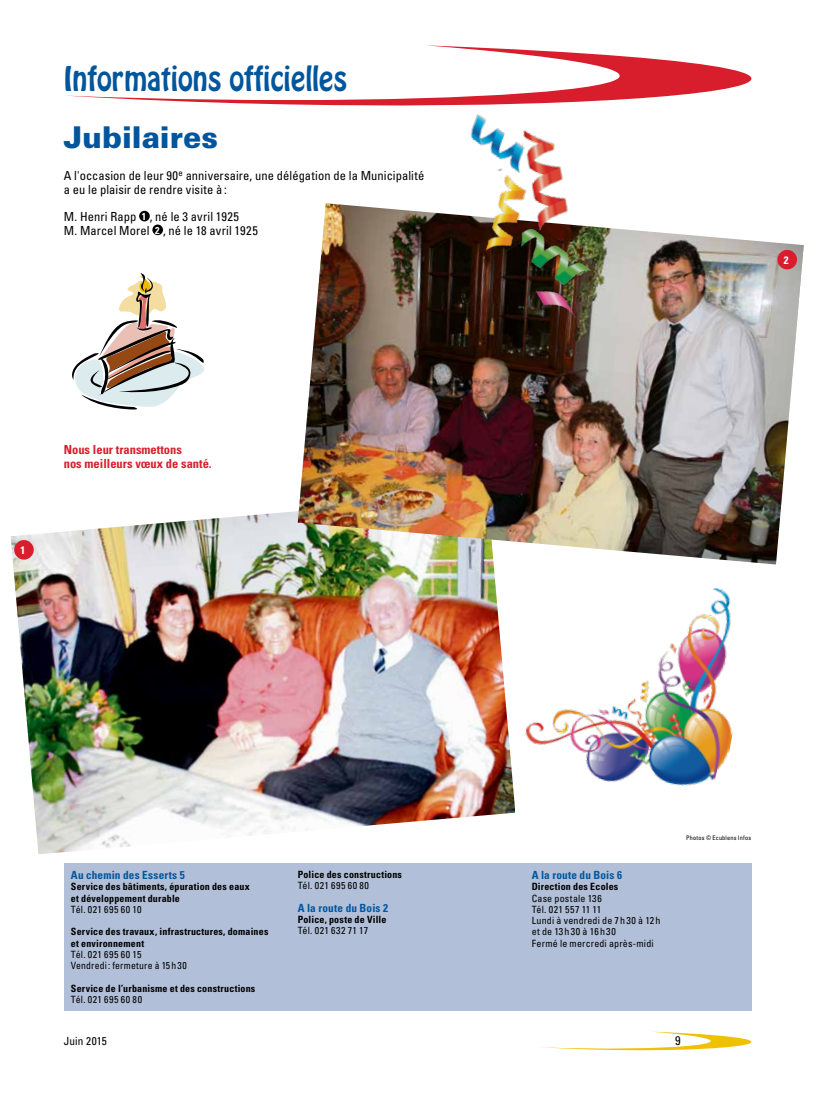
<style>
.page{position:relative;width:833px;height:1099px;background:#fff}
.page>*{position:absolute;margin:0;border:0;box-sizing:border-box;transform-origin:0 0}
.t1{font:30px "Hobo Std";color:#00569d;scale:.9 1}
.t2{font:900 30px "Univers";color:#00569d}
.t3{font:condensed 12.5px/13.8px "Univers";letter-spacing:.005em;color:#000}
.t4{font:700 condensed 12.5px/13.8px "Univers";color:#d81e2d}
.t5{font:700 condensed 11.25px "Univers";letter-spacing:.015em;color:#00569d}
.t6{font:condensed 11.25px "Univers";letter-spacing:.015em;color:#000}
.t7{font:700 condensed 10.75px "Univers";color:#fff}
.t8{font:700 condensed 10px/11.2px "Univers";letter-spacing:.02em;color:#000}
.t9{font:condensed 10px/11.2px "Univers";letter-spacing:.02em;color:#000}
.t10{font:condensed 10px "Univers";letter-spacing:.055em;color:#000}
.t11{font:condensed 10px "Univers";letter-spacing:.04em;color:#000}
.t12{font:condensed 6.25px "Univers";letter-spacing:.03em;color:#000}
.s1{font-weight:700;font-size:10px;color:#fff}
</style>
<div class="page">
<svg style="left:541px;top:1031px;width:210px;height:19px"></svg>
<svg style="left:66px;top:45px;width:685px;height:60px"></svg>
<div style="left:64px;top:863px;width:687px;height:147px;background:#b1bfd8"></div>
<div style="left:139px;top:211px;width:11px;height:10px;background:#000;border-radius:50%"></div>
<div style="left:152px;top:224px;width:11px;height:11px;background:#000;border-radius:50%"></div>
<img style="left:525px;top:588px;width:208px;height:198px">
<img style="left:11px;top:511px;width:504px;height:343px">
<img style="left:298px;top:203px;width:506px;height:361px">
<div style="left:14px;top:540px;width:20px;height:19px;background:#d81e2d;border-radius:50%"></div>
<div style="left:777px;top:250px;width:20px;height:19px;background:#d81e2d;border-radius:50%"></div>
<img style="left:380px;top:67px;width:290px;height:296px">
<svg style="left:72px;top:273px;width:132px;height:136px"></svg>
<h1 class="t1" style="left:64px;top:58px;width:316px">Informations officielles</h1>
<h1 class="t2" style="left:64px;top:118px;width:156px">Jubilaires</h1>
<p class="t3" style="left:64px;top:169px;width:362px">A l'occasion de leur 90<sup>e</sup> anniversaire, une délégation de la Municipalité a eu le plaisir de rendre visite à:</p>
<p class="t3" style="left:64px;top:210px;width:196px">M. Henri Rapp <span class="s1">1</span> , né le 3 avril 1925<br>M. Marcel Morel <span class="s1">2</span> , né le 18 avril 1925</p>
<p class="t7" style="left:21px;top:543px;width:6px">1</p>
<p class="t4" style="left:64px;top:443px;width:149px">Nous leur transmettons<br>nos meilleurs vœux de santé.</p>
<p class="t7" style="left:784px;top:253px;width:6px">2</p>
<p class="t5" style="left:71px;top:868px;width:115px">Au chemin des Esserts 5</p>
<p class="t8" style="left:71px;top:881px;width:180px">Service des bâtiments, épuration des eaux et développement durable</p>
<p class="t11" style="left:71px;top:903px;width:72px">Tél. 021 695 60 10</p>
<p class="t8" style="left:71px;top:926px;width:199px">Service des travaux, infrastructures, domaines et environnement</p>
<p class="t9" style="left:71px;top:948px;width:117px">Tél. 021 695 60 15<br>Vendredi: fermeture à 15h30</p>
<p class="t8" style="left:71px;top:982px;width:186px">Service de l’urbanisme et des constructions</p>
<p class="t10" style="left:71px;top:993px;width:73px">Tél. 021 695 60 80</p>
<p class="t8" style="left:298px;top:868px;width:106px">Police des constructions</p>
<p class="t10" style="left:298px;top:879px;width:73px">Tél. 021 695 60 80</p>
<p class="t5" style="left:298px;top:901px;width:92px">A la route du Bois 2</p>
<p class="t8" style="left:298px;top:913px;width:90px">Police, poste de Ville</p>
<p class="t9" style="left:298px;top:925px;width:72px">Tél. 021 632 71 17</p>
<p class="t5" style="left:531px;top:868px;width:92px">A la route du Bois 6</p>
<p class="t8" style="left:531px;top:881px;width:88px">Direction des Ecoles</p>
<p class="t9" style="left:531px;top:892px;width:130px">Case postale 136<br>Tél. 021 557 11 11<br>Lundi à vendredi de 7h30 à 12h et de 13h30 à 16h30<br>Fermé le mercredi après-midi</p>
<p class="t12" style="left:686px;top:834px;width:67px">Photos © Ecublens Infos</p>
<p class="t6" style="left:64px;top:1033px;width:45px">Juin 2015</p>
<p class="t3" style="left:675px;top:1033px;width:7px">9</p>
</div>
